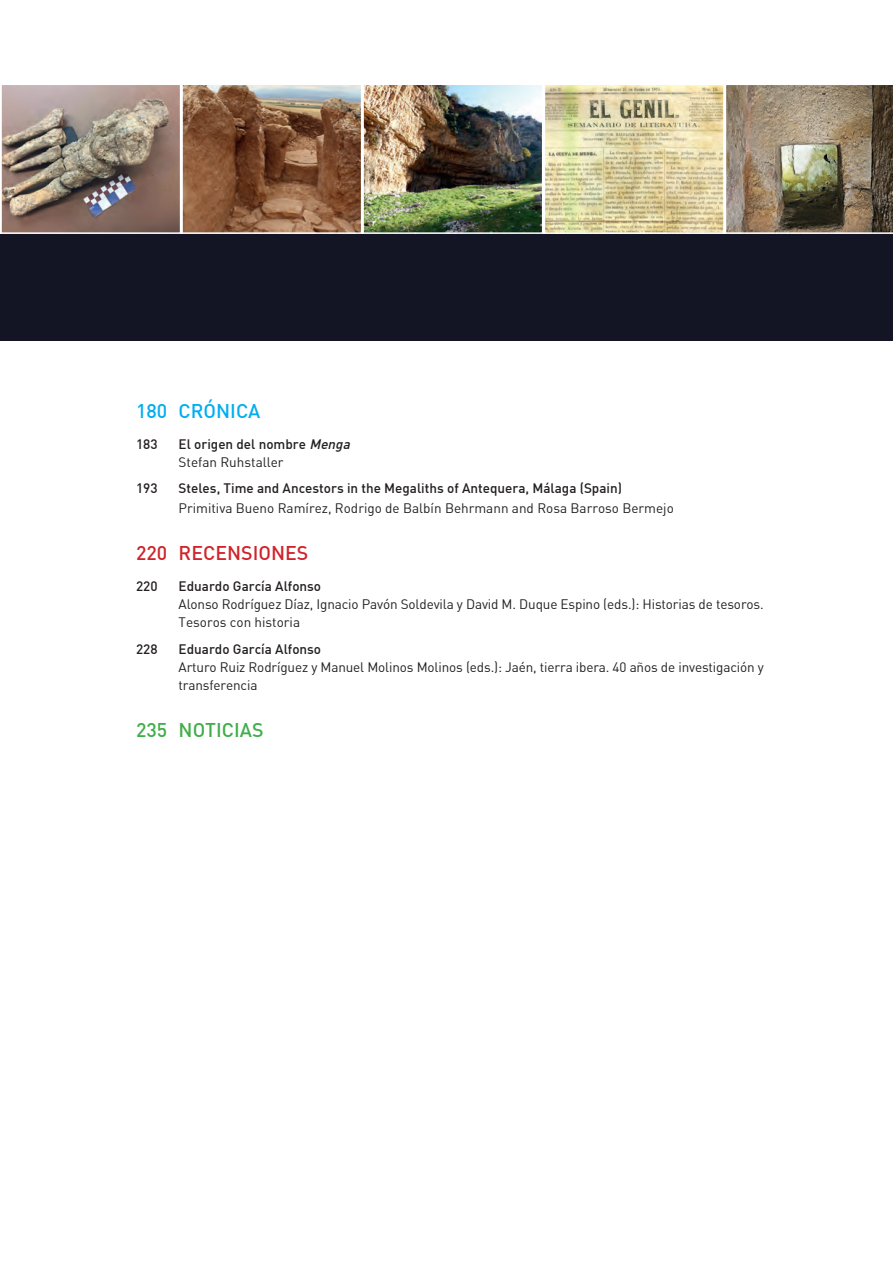
<style>
.page{position:relative;width:893px;height:1263px;background:#fff}
.page>*{position:absolute;margin:0;border:0;box-sizing:border-box;transform-origin:0 0}
.t1{font:500 19.5px "DI Nbek";color:#d1232a}
.t2{font:500 19.5px "DI Nbek";color:#40ae49}
.t3{font:500 19.5px "DI Nbek";color:#00aeef}
.t4{font:13.5px/18px "DIN Bek";letter-spacing:-.01em;color:#231f20}
.t5{font:500 13.5px "DI Nbek";color:#231f20}
.s1{font-style:italic}
</style>
<div class="page">
<div style="left:0;top:234px;width:893px;height:106px;background:#131424"></div>
<img style="left:3px;top:87px;width:719px;height:144px">
<div style="left:0;top:84px;width:181px;height:150px;border:2px solid #fff"></div>
<div style="left:181px;top:84px;width:181px;height:150px;border:2px solid #fff"></div>
<div style="left:544px;top:84px;width:181px;height:150px;border:2px solid #fff"></div>
<div style="left:362px;top:84px;width:181px;height:150px;border:2px solid #fff"></div>
<img style="left:725px;top:85px;width:168px;height:149px">
<h1 class="t3" style="left:136px;top:398px;width:126px">180 CRÓNICA</h1>
<p class="t5" style="left:136px;top:435px;width:23px">183</p>
<p class="t5" style="left:179px;top:435px;width:176px">El origen del nombre <span class="s1">Menga</span></p>
<p class="t4" style="left:179px;top:452px;width:107px">Stefan Ruhstaller</p>
<p class="t5" style="left:136px;top:480px;width:23px">193</p>
<p class="t5" style="left:179px;top:480px;width:445px">Steles, Time and Ancestors in the Megaliths of Antequera, Málaga (Spain)</p>
<p class="t4" style="left:179px;top:498px;width:497px">Primitiva Bueno Ramírez, Rodrigo de Balbín Behrmann and Rosa Barroso Bermejo</p>
<h1 class="t1" style="left:136px;top:541px;width:174px">220 RECENSIONES</h1>
<p class="t5" style="left:136px;top:578px;width:23px">220</p>
<p class="t5" style="left:179px;top:578px;width:144px">Eduardo García Alfonso</p>
<p class="t4" style="left:179px;top:595px;width:587px">Alonso Rodríguez Díaz, Ignacio Pavón Soldevila y David M. Duque Espino (eds.): Historias de tesoros.<br>Tesoros con historia</p>
<p class="t5" style="left:136px;top:640px;width:23px">228</p>
<p class="t5" style="left:179px;top:640px;width:144px">Eduardo García Alfonso</p>
<p class="t4" style="left:179px;top:657px;width:587px">Arturo Ruiz Rodríguez y Manuel Molinos Molinos (eds.): Jaén, tierra ibera. 40 años de investigación y transferencia</p>
<h1 class="t2" style="left:136px;top:718px;width:129px">235 NOTICIAS</h1>
</div>
